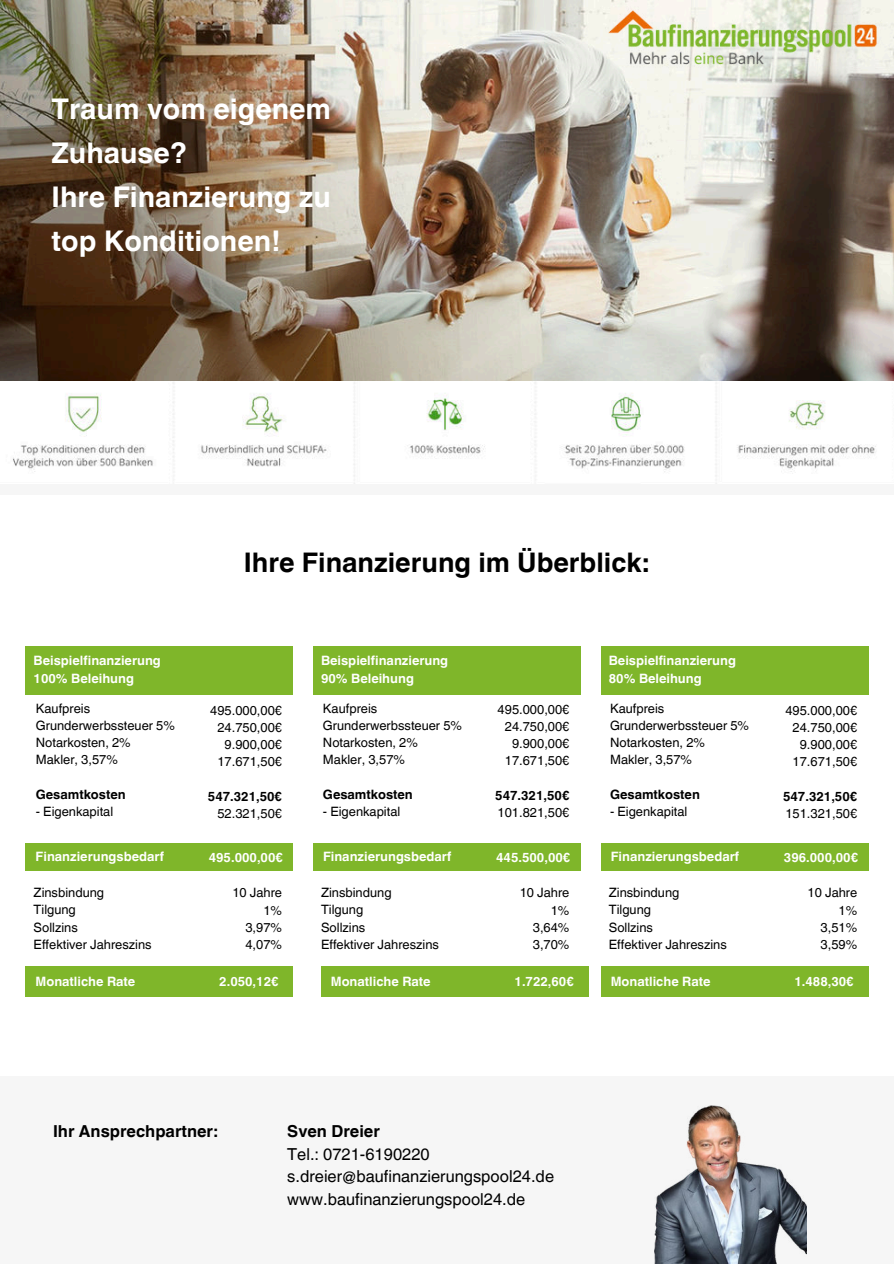
<style>
.page{position:relative;width:894px;height:1264px;background:#fff}
.page>*{position:absolute;margin:0;border:0;box-sizing:border-box;transform-origin:0 0}
.t1{font:700 28.5px/43.8px "Helvetica World";color:#fff}
.t2{font:700 27px "Helvetica World";color:#000}
.t3{font:16.5px/22.5px "Helvetica World";color:#000}
.t4{font:700 16.5px "Helvetica World";color:#000}
.t5{font:12.9px/17.2px "Helvetica World";color:#000}
.t6{font:700 12.9px/18.6px "Helvetica World";color:#fff}
.t7{font:700 12.9px "Helvetica World";color:#000}
</style>
<div class="page">
<img style="left:0;top:380px;width:893px;height:104px">
<img style="left:0;top:0;width:893px;height:380px">
<img style="left:591px;top:0;width:302px;height:89px">
<div style="left:0;top:484px;width:893px;height:11px;background:#f6f6f6"></div>
<div style="left:0;top:1075px;width:893px;height:188px;background:#f6f6f6"></div>
<img style="left:654px;top:1105px;width:152px;height:158px">
<div style="left:26px;top:645px;width:267px;height:49px;background:#7fb62a"></div>
<div style="left:26px;top:843px;width:267px;height:27px;background:#7fb62a"></div>
<div style="left:26px;top:966px;width:267px;height:31px;background:#7fb62a"></div>
<div style="left:313px;top:645px;width:267px;height:49px;background:#7fb62a"></div>
<div style="left:313px;top:843px;width:267px;height:27px;background:#7fb62a"></div>
<div style="left:600px;top:645px;width:268px;height:49px;background:#7fb62a"></div>
<div style="left:600px;top:843px;width:268px;height:27px;background:#7fb62a"></div>
<div style="left:321px;top:966px;width:267px;height:31px;background:#7fb62a"></div>
<div style="left:600px;top:966px;width:268px;height:31px;background:#7fb62a"></div>
<h1 class="t1" style="left:52px;top:87px;width:281px">Traum vom eigenem<br>Zuhause?<br>Ihre Finanzierung zu top Konditionen!</h1>
<p class="t6" style="left:34px;top:650px;width:129px">Beispielfinanzierung<br>100% Beleihung</p>
<p class="t5" style="left:36px;top:699px;width:140px">Kaufpreis<br>Grunderwerbssteuer 5%<br>Notarkosten, 2%<br>Makler, 3,57%</p>
<p class="t7" style="left:36px;top:786px;width:91px">Gesamtkosten</p>
<p class="t5" style="left:36px;top:803px;width:79px">- Eigenkapital</p>
<p class="t6" style="left:36px;top:847px;width:130px">Finanzierungsbedarf</p>
<p class="t5" style="left:34px;top:884px;width:119px">Zinsbindung<br>Tilgung<br>Sollzins<br>Effektiver Jahreszins</p>
<p class="t6" style="left:36px;top:971px;width:101px">Monatliche Rate</p>
<h2 class="t2" style="left:244px;top:547px;width:406px">Ihre Finanzierung im Überblick:</h2>
<p class="t5" style="left:210px;top:701px;width:73px;text-align:right">495.000,00€<br>24.750,00€<br>9.900,00€<br>17.671,50€</p>
<p class="t7" style="left:208px;top:789px;width:76px">547.321,50€</p>
<p class="t5" style="left:217px;top:805px;width:66px">52.321,50€</p>
<p class="t6" style="left:209px;top:847px;width:76px">495.000,00€</p>
<p class="t5" style="left:232px;top:884px;width:51px;text-align:right">10 Jahre<br>1%<br>3,97%<br>4,07%</p>
<p class="t6" style="left:321px;top:650px;width:129px">Beispielfinanzierung<br>90% Beleihung</p>
<p class="t5" style="left:323px;top:699px;width:140px">Kaufpreis<br>Grunderwerbssteuer 5%<br>Notarkosten, 2%<br>Makler, 3,57%</p>
<p class="t7" style="left:323px;top:786px;width:91px">Gesamtkosten</p>
<p class="t5" style="left:323px;top:803px;width:79px">- Eigenkapital</p>
<p class="t6" style="left:323px;top:847px;width:130px">Finanzierungsbedarf</p>
<p class="t5" style="left:321px;top:884px;width:119px">Zinsbindung<br>Tilgung<br>Sollzins<br>Effektiver Jahreszins</p>
<p class="t5" style="left:497px;top:700px;width:73px;text-align:right">495.000,00€<br>24.750,00€<br>9.900,00€<br>17.671,50€</p>
<p class="t7" style="left:495px;top:788px;width:76px">547.321,50€</p>
<p class="t5" style="left:497px;top:804px;width:73px">101.821,50€</p>
<p class="t6" style="left:496px;top:847px;width:76px">445.500,00€</p>
<p class="t5" style="left:519px;top:884px;width:51px;text-align:right">10 Jahre<br>1%<br>3,64%<br>3,70%</p>
<p class="t6" style="left:608px;top:650px;width:129px">Beispielfinanzierung<br>80% Beleihung</p>
<p class="t5" style="left:610px;top:699px;width:140px">Kaufpreis<br>Grunderwerbssteuer 5%<br>Notarkosten, 2%<br>Makler, 3,57%</p>
<p class="t7" style="left:610px;top:786px;width:91px">Gesamtkosten</p>
<p class="t5" style="left:610px;top:803px;width:79px">- Eigenkapital</p>
<p class="t6" style="left:610px;top:847px;width:130px">Finanzierungsbedarf</p>
<p class="t5" style="left:608px;top:884px;width:119px">Zinsbindung<br>Tilgung<br>Sollzins<br>Effektiver Jahreszins</p>
<p class="t5" style="left:785px;top:701px;width:73px;text-align:right">495.000,00€<br>24.750,00€<br>9.900,00€<br>17.671,50€</p>
<p class="t7" style="left:782px;top:789px;width:76px">547.321,50€</p>
<p class="t5" style="left:785px;top:805px;width:73px">151.321,50€</p>
<p class="t6" style="left:783px;top:847px;width:76px">396.000,00€</p>
<p class="t5" style="left:807px;top:884px;width:51px;text-align:right">10 Jahre<br>1%<br>3,51%<br>3,59%</p>
<p class="t6" style="left:219px;top:971px;width:61px">2.050,12€</p>
<p class="t6" style="left:331px;top:971px;width:101px">Monatliche Rate</p>
<p class="t6" style="left:514px;top:971px;width:61px">1.722,60€</p>
<p class="t6" style="left:610px;top:971px;width:101px">Monatliche Rate</p>
<p class="t6" style="left:794px;top:971px;width:61px">1.488,30€</p>
<p class="t4" style="left:53px;top:1121px;width:166px">Ihr Ansprechpartner:</p>
<p class="t4" style="left:287px;top:1121px;width:94px">Sven Dreier</p>
<p class="t3" style="left:287px;top:1142px;width:268px">Tel.: 0721-6190220 s.dreier@baufinanzierungspool24.de www.baufinanzierungspool24.de</p>
</div>
